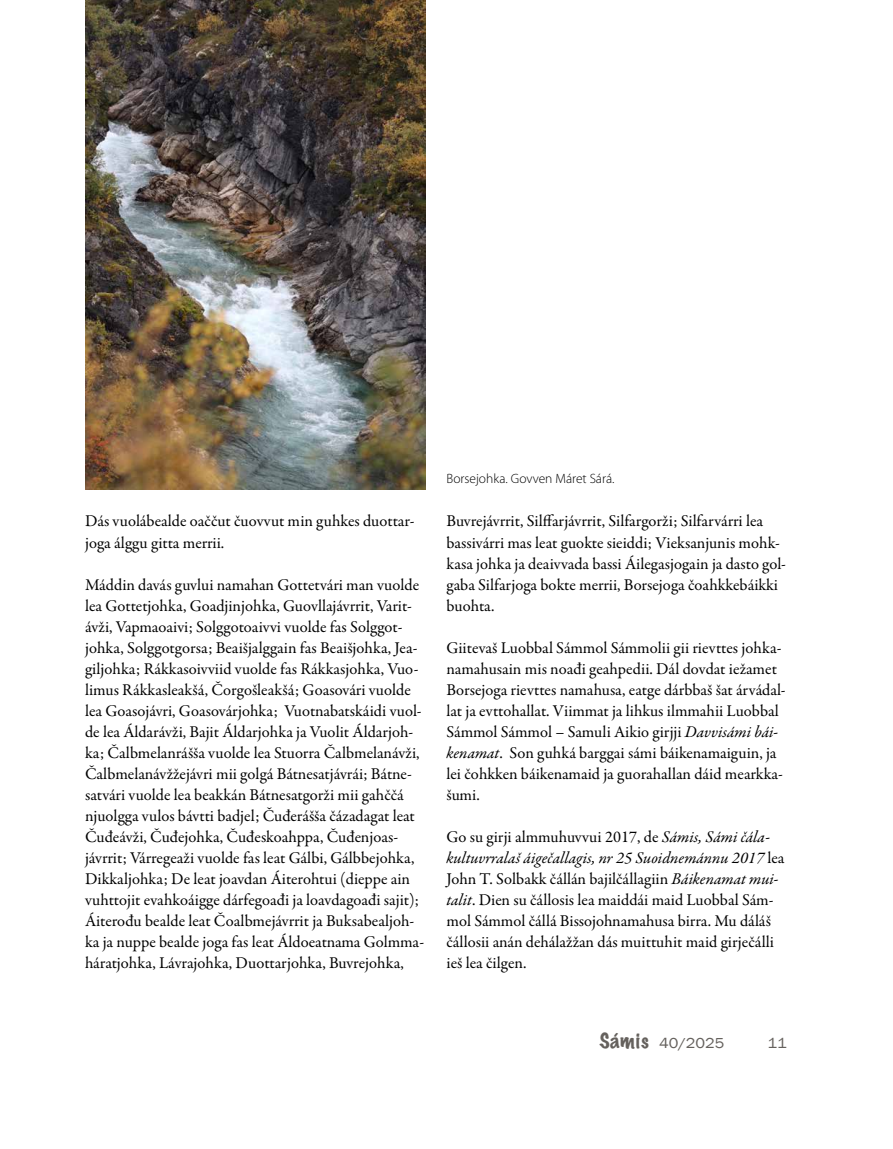
<style>
.page{position:relative;width:893px;height:1149px;background:#fff}
.page>*{position:absolute;margin:0;border:0;box-sizing:border-box;transform-origin:0 0}
.t1{font:16.5px/21px "Garamond Premr Pro";color:#000}
.t2{font:14.85px "Franklin Gothic";color:#65615d;scale:1.11 1}
.t3{font:300 13.5px "Myriad Pro";color:#000}
.s1{font-style:italic}
.s2{font-family:"Marker Felt";font-weight:100;font-size:18.9px}
</style>
<div class="page">
<img style="left:85px;top:0;width:340px;height:489px">
<p class="t1" style="left:85px;top:511px;width:331px">Dás vuolábealde oaččut čuovvut min guhkes duottar&shy;joga álggu gitta merrii.</p>
<p class="t1" style="left:85px;top:574px;width:341px">Máddin davás guvlui namahan Gottetvári man vuolde lea Gottetjohka, Goadjinjohka, Guovllajávrrit, Varit&shy;ávži, Vapmaoaivi; Solggotoaivvi vuolde fas Solggot&shy;johka, Solggotgorsa; Beaišjalggain fas Beaišjohka, Jea&shy;giljohka; Rákkasoivviid vuolde fas Rákkasjohka, Vuo&shy;limus Rákkasleakšá, Čorgošleakšá; Goasovári vuolde lea Goasojávri, Goasovárjohka; Vuotnabatskáidi vuol&shy;de lea Áldarávži, Bajit Áldarjohka ja Vuolit Áldarjoh&shy;ka; Čalbmelanrášša vuolde lea Stuorra Čalbmelanávži, Čalbmelanávžžejávri mii golgá Bátnesatjávrái; Bátne&shy;satvári vuolde lea beakkán Bátnesatgorži mii gahččá njuolgga vulos bávtti badjel; Čuđerášša čázadagat leat Čuđeávži, Čuđejohka, Čuđeskoahppa, Čuđenjoas&shy;jávrrit; Várregeaži vuolde fas leat Gálbi, Gálbbejohka, Dikkaljohka; De leat joavdan Áiterohtui (dieppe ain vuhttojit evahkoáigge dárfegoađi ja loavdagoađi sajit); Áiterođu bealde leat Čoalbmejávrrit ja Buksabealjoh&shy;ka ja nuppe bealde joga fas leat Áldoeatnama Golmma&shy;háratjohka, Lávrajohka, Duottarjohka, Buvrejohka,</p>
<p class="t3" style="left:446px;top:470px;width:170px">Borsejohka. Govven Máret Sárá.</p>
<p class="t1" style="left:446px;top:511px;width:341px">Buvrejávrrit, Silffarjávrrit, Silfargorži; Silfarvárri lea bassivárri mas leat guokte sieiddi; Vieksanjunis mohk&shy;kasa johka ja deaivvada bassi Áilegasjogain ja dasto gol&shy;gaba Silfarjoga bokte merrii, Borsejoga čoahkkebáikki buohta.</p>
<p class="t1" style="left:446px;top:637px;width:341px">Giitevaš Luobbal Sámmol Sámmolii gii rievttes johka&shy;namahusain mis noađi geahpedii. Dál dovdat iežamet Borsejoga rievttes namahusa, eatge dárbbaš šat árvádal&shy;lat ja evttohallat. Viimmat ja lihkus ilmmahii Luobbal Sámmol Sámmol – Samuli Aikio girjji <span class="s1">Davvisámi bái&shy;kenamat</span>. Son guhká barggai sámi báikenamaiguin, ja lei čohkken báikenamaid ja guorahallan dáid mearkka&shy;šumi.</p>
<p class="t1" style="left:446px;top:826px;width:339px">Go su girji almmuhuvvui 2017, de <span class="s1">Sámis, Sámi čála&shy;kultuvrralaš áigečallagis, nr 25 Suoidnemánnu 2017</span> lea John T. Solbakk čállán bajilčállagiin <span class="s1">Báikenamat mui&shy;talit</span>. Dien su čállosis lea maiddái maid Luobbal Sám&shy;mol Sámmol čállá Bissojohnamahusa birra. Mu dáláš čállosii anán dehálažžan dás muittuhit maid girječálli ieš lea čilgen.</p>
<p class="t2" style="left:600px;top:1033px;width:114px"><span class="s2">Sámis</span> 40/2025</p>
<p class="t2" style="left:768px;top:1033px;width:19px">11</p>
</div>
